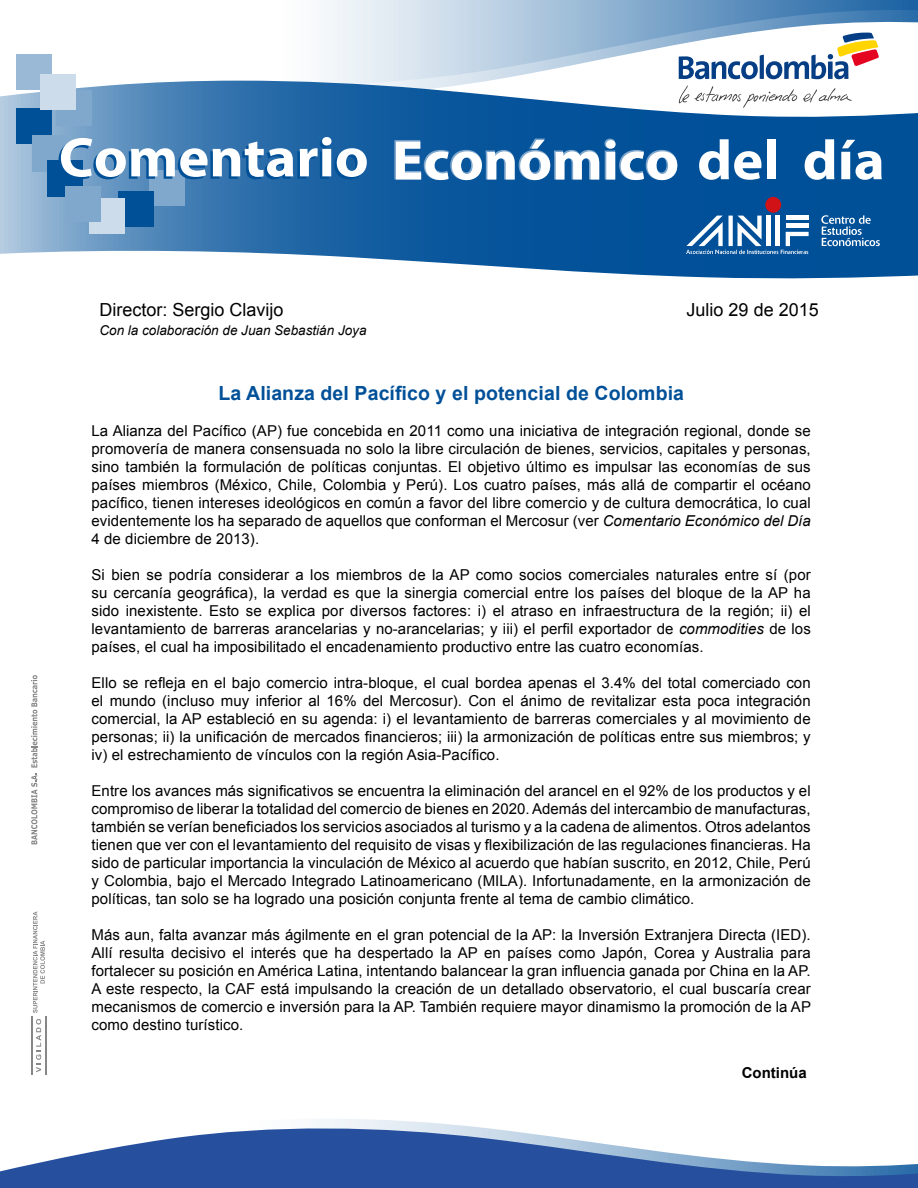
<style>
.page{position:relative;width:918px;height:1188px;background:#fff}
.page>*{position:absolute;margin:0;border:0;box-sizing:border-box;transform-origin:0 0}
.t1{font:700 19.5px "Arial";letter-spacing:.005em;color:#005098}
.t2{font:18px "Arial";color:#000}
.t3{font:15px/18px "Arial";letter-spacing:.005em;color:#000;text-align:justify}
.t4{font:700 15px "Arial";color:#000}
.t5{font:italic 13.5px "Arial";color:#000}
.s1{font-style:italic}
</style>
<div class="page">
<svg style="left:31px;top:675px;width:6px;height:169px"></svg>
<hr style="left:31px;top:1016px;width:1px;height:59px;background:#878787">
<hr style="left:45px;top:1016px;width:1px;height:59px;background:#878787">
<svg style="left:36px;top:1019px;width:5px;height:53px"></svg>
<svg style="left:33px;top:911px;width:12px;height:102px"></svg>
<svg style="left:207px;top:0;width:711px;height:81px"></svg>
<svg style="left:0;top:81px;width:613px;height:26px"></svg>
<svg style="left:0;top:107px;width:918px;height:172px;background:#3b78b0"></svg>
<svg style="left:317px;top:1119px;width:125px;height:5px"></svg>
<div style="left:149px;top:170px;width:36px;height:36px;background:#80a7cc"></div>
<div style="left:56px;top:90px;width:36px;height:36px;background:#80a7cc"></div>
<div style="left:16px;top:54px;width:36px;height:36px;background:#99b9d6"></div>
<div style="left:16px;top:108px;width:36px;height:36px;background:#005098"></div>
<div style="left:32px;top:135px;width:36px;height:36px;background:#80a7cc"></div>
<div style="left:47px;top:161px;width:36px;height:36px;background:#005098"></div>
<div style="left:118px;top:191px;width:36px;height:36px;background:#005098"></div>
<div style="left:89px;top:198px;width:36px;height:36px;background:#ccdcea"></div>
<div style="left:40px;top:74px;width:36px;height:36px;background:#ccdcea"></div>
<div style="left:65px;top:186px;width:36px;height:36px;background:#80a7cc"></div>
<svg style="left:58px;top:137px;width:309px;height:42px"></svg>
<svg style="left:394px;top:137px;width:284px;height:44px"></svg>
<div style="left:767px;top:142px;width:9px;height:40px;background:#005098"></div>
<svg style="left:699px;top:139px;width:62px;height:44px"></svg>
<div style="left:767px;top:139px;width:9px;height:40px;background:#fff"></div>
<svg style="left:805px;top:139px;width:29px;height:44px"></svg>
<svg style="left:841px;top:140px;width:41px;height:43px"></svg>
<svg style="left:0;top:1124px;width:918px;height:64px;fill:#264f9e"></svg>
<svg style="left:821px;top:215px;width:59px;height:31px;background:#3e7ab0"></svg>
<div style="left:765px;top:197px;width:16px;height:16px;background:#d11317;border-radius:50%"></div>
<svg style="left:686px;top:216px;width:123px;height:38px"></svg>
<div style="left:766px;top:216px;width:5px;height:30px;background:#fff"></div>
<hr style="left:776px;top:216px;width:4px;height:30px;background:#fff">
<svg style="left:679px;top:31px;width:202px;height:48px"></svg>
<svg style="left:678px;top:85px;width:174px;height:24px"></svg>
<p class="t2" style="left:99px;top:297px;width:186px">Director: Sergio Clavijo</p>
<p class="t2" style="left:687px;top:297px;width:134px">Julio 29 de 2015</p>
<p class="t5" style="left:99px;top:322px;width:269px">Con la colaboración de Juan Sebastián Joya</p>
<h1 class="t1" style="left:218px;top:380px;width:467px">La Alianza del Pacífico y el potencial de Colombia</h1>
<p class="t3" style="left:92px;top:421px;width:721px">La Alianza del Pacífico (AP) fue concebida en 2011 como una iniciativa de integración regional, donde se promovería de manera consensuada no solo la libre circulación de bienes, servicios, capitales y personas, sino también la formulación de políticas conjuntas. El objetivo último es impulsar las economías de sus países miembros (México, Chile, Colombia y Perú). Los cuatro países, más allá de compartir el océano pacífico, tienen intereses ideológicos en común a favor del libre comercio y de cultura democrática, lo cual evidentemente los ha separado de aquellos que conforman el Mercosur (ver <span class="s1">Comentario Económico del Día </span>4 de diciembre de 2013).</p>
<p class="t3" style="left:92px;top:565px;width:721px">Si bien se podría considerar a los miembros de la AP como socios comerciales naturales entre sí (por su cercanía geográfica), la verdad es que la sinergia comercial entre los países del bloque de la AP ha sido inexistente. Esto se explica por diversos factores: i) el atraso en infraestructura de la región; ii) el levantamiento de barreras arancelarias y no-arancelarias; y iii) el perfil exportador de <span class="s1">commodities</span> de los países, el cual ha imposibilitado el encadenamiento productivo entre las cuatro economías.</p>
<p class="t3" style="left:92px;top:673px;width:721px">Ello se refleja en el bajo comercio intra-bloque, el cual bordea apenas el 3.4% del total comerciado con el mundo (incluso muy inferior al 16% del Mercosur). Con el ánimo de revitalizar esta poca integración comercial, la AP estableció en su agenda: i) el levantamiento de barreras comerciales y al movimiento de personas; ii) la unificación de mercados financieros; iii) la armonización de políticas entre sus miembros; y iv) el estrechamiento de vínculos con la región Asia-Pacífico.</p>
<p class="t3" style="left:92px;top:781px;width:721px">Entre los avances más significativos se encuentra la eliminación del arancel en el 92% de los productos y el compromiso de liberar la totalidad del comercio de bienes en 2020. Además del intercambio de manufacturas, también se verían beneficiados los servicios asociados al turismo y a la cadena de alimentos. Otros adelantos tienen que ver con el levantamiento del requisito de visas y flexibilización de las regulaciones financieras. Ha sido de particular importancia la vinculación de México al acuerdo que habían suscrito, en 2012, Chile, Perú y Colombia, bajo el Mercado Integrado Latinoamericano (MILA). Infortunadamente, en la armonización de políticas, tan solo se ha logrado una posición conjunta frente al tema de cambio climático.</p>
<p class="t3" style="left:92px;top:925px;width:721px">Más aun, falta avanzar más ágilmente en el gran potencial de la AP: la Inversión Extranjera Directa (IED).<br>Allí resulta decisivo el interés que ha despertado la AP en países como Japón, Corea y Australia para fortalecer su posición en América Latina, intentando balancear la gran influencia ganada por China en la AP.<br>A este respecto, la CAF está impulsando la creación de un detallado observatorio, el cual buscaría crear mecanismos de comercio e inversión para la AP. También requiere mayor dinamismo la promoción de la AP como destino turístico.</p>
<p class="t4" style="left:742px;top:1063px;width:66px">Continúa</p>
</div>
